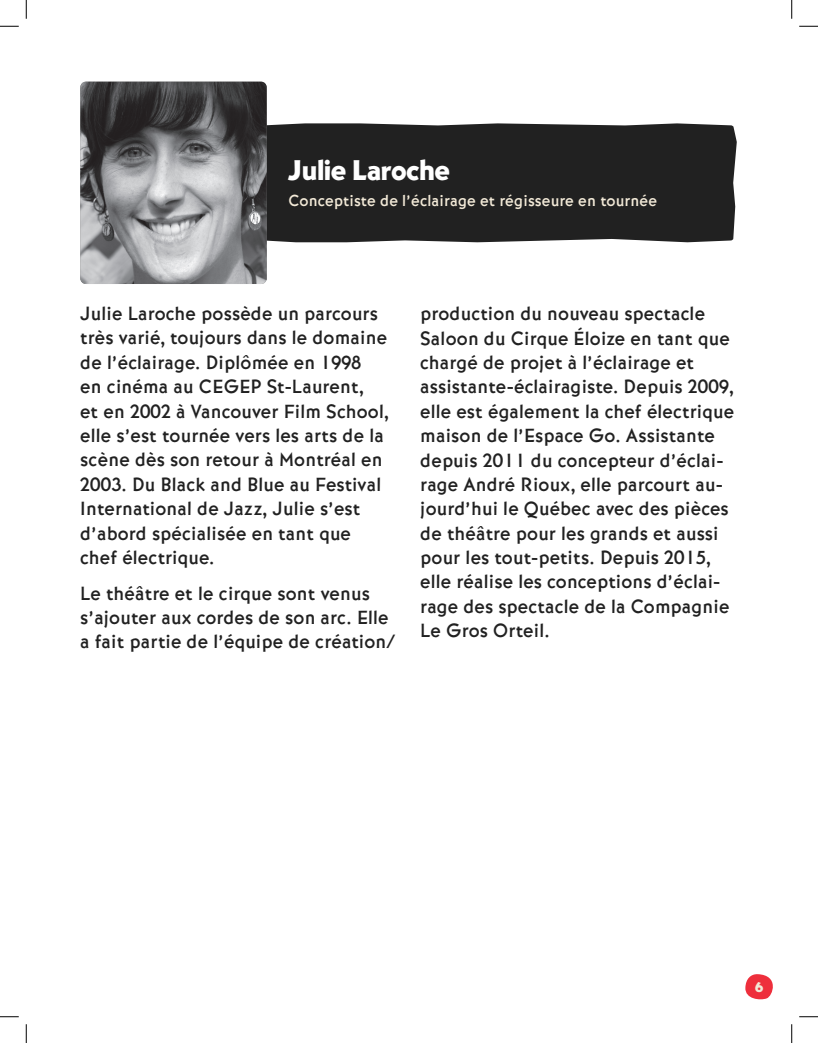
<style>
.page{position:relative;width:818px;height:1043px;background:#fff}
.page>*{position:absolute;margin:0;border:0;box-sizing:border-box;transform-origin:0 0}
.t1{font:29.75px "Bernhard Got URW Ult";letter-spacing:.01em;color:#fff}
.t2{font:500 20px/24.4px "Bernhard Got URW";letter-spacing:.01em;color:#212121}
.t3{font:500 16.62px "Bernhard Got URW";letter-spacing:.01em;color:#f2e9d7}
.t4{font:14px "Bernhard Got URW Ext Hea";color:#f2e9d7}
</style>
<div class="page">
<div style="left:267px;top:123px;width:469px;height:119px;background:#212121"></div>
<img style="left:80px;top:82px;width:187px;height:202px">
<svg style="left:745px;top:974px;width:28px;height:26px"></svg>
<svg style="left:0;top:25px;width:19px;height:2px"></svg>
<svg style="left:799px;top:25px;width:19px;height:2px"></svg>
<svg style="left:0;top:1016px;width:19px;height:1px"></svg>
<svg style="left:799px;top:1016px;width:19px;height:1px"></svg>
<svg style="left:25px;top:0;width:2px;height:19px"></svg>
<svg style="left:25px;top:1024px;width:2px;height:18px"></svg>
<svg style="left:791px;top:0;width:1px;height:19px"></svg>
<svg style="left:791px;top:1024px;width:1px;height:18px"></svg>
<h1 class="t1" style="left:288px;top:153px;width:162px">Julie Laroche</h1>
<p class="t3" style="left:288px;top:191px;width:370px">Conceptiste de l’éclairage et régisseure en tournée</p>
<p class="t2" style="left:80px;top:301px;width:310px">Julie Laroche possède un parcours très varié, toujours dans le domaine de l’éclairage. Diplômée en 1998<br>en cinéma au CEGEP St-Laurent,<br>et en 2002 à Vancouver Film School, elle s’est tournée vers les arts de la scène dès son retour à Montréal en<br>2003. Du Black and Blue au Festival<br>International de Jazz, Julie s’est d’abord spécialisée en tant que chef électrique.</p>
<p class="t2" style="left:80px;top:581px;width:316px">Le théâtre et le cirque sont venus s’ajouter aux cordes de son arc. Elle a fait partie de l’équipe de création/</p>
<p class="t2" style="left:420px;top:302px;width:315px">production du nouveau spectacle Saloon du Cirque Éloize en tant que chargé de projet à l’éclairage et assistante-éclairagiste. Depuis 2009, elle est également la chef électrique maison de l’Espace Go. Assistante depuis 2011 du concepteur d’éclai&shy;rage André Rioux, elle parcourt au&shy;jourd’hui le Québec avec des pièces de théâtre pour les grands et aussi pour les tout-petits. Depuis 2015, elle réalise les conceptions d’éclai&shy;rage des spectacle de la Compagnie Le Gros Orteil.</p>
<p class="t4" style="left:754px;top:978px;width:11px">6</p>
</div>
